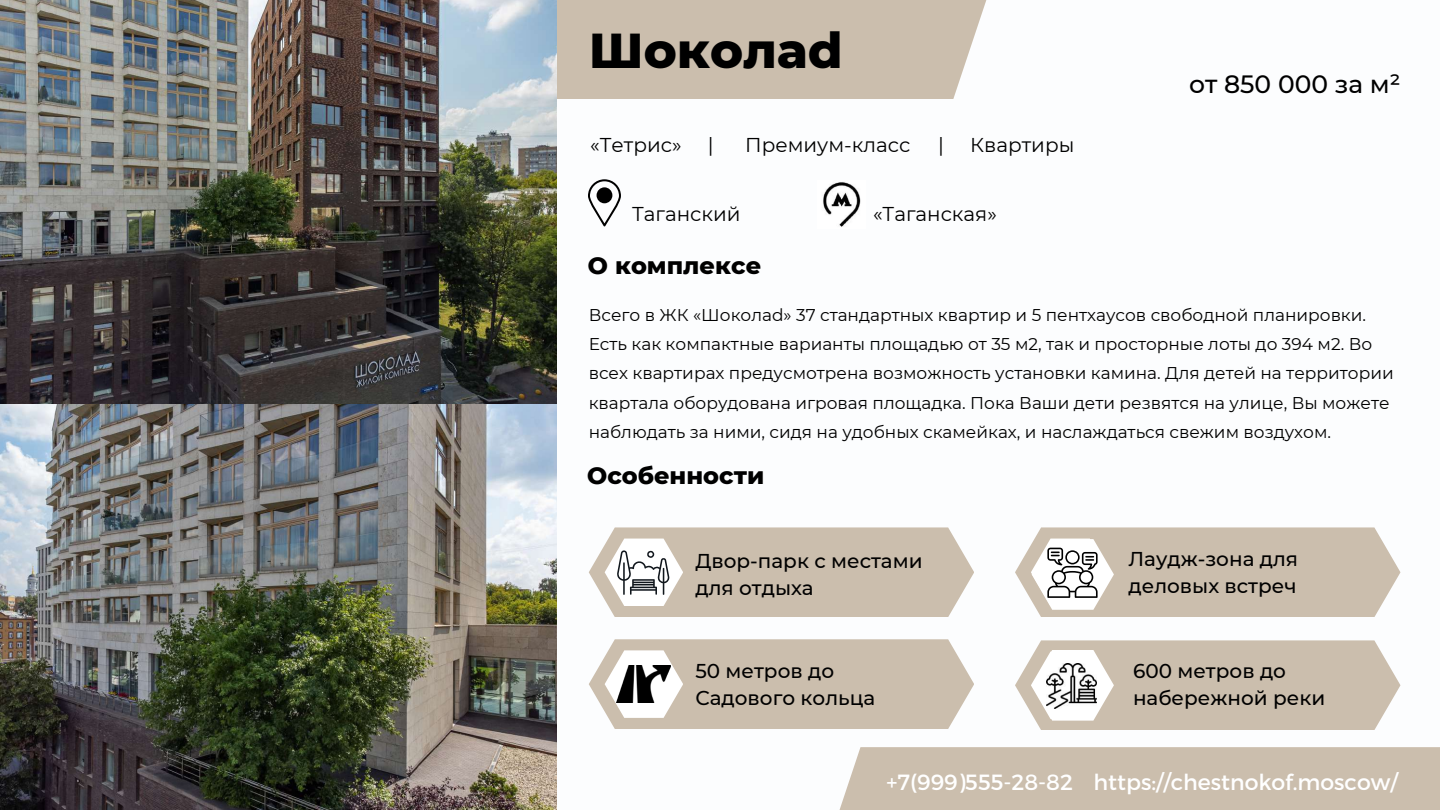
<style>
.page{position:relative;width:1440px;height:810px;background:#fff}
.page>*{position:absolute;margin:0;border:0;box-sizing:border-box;transform-origin:0 0}
.t1{font:800 50px "Montserrat";color:#000}
.t2{font:500 25px "Montserrat";color:#000}
.t3{font:800 24px "Montserrat";color:#000}
.t4{font:22px "Montserrat";color:#fff}
.t5{font:500 20px/27.8px "Montserrat";color:#000}
.t6{font:20px "Montserrat";color:#000}
.t7{font:17px/29.2px "Montserrat";color:#000}
</style>
<div class="page">
<div style="left:556px;top:0;width:431px;height:99px;background:#cbbead"></div>
<div style="left:839px;top:747px;width:601px;height:63px;background:#cbbead"></div>
<svg style="left:589px;top:639px;width:385px;height:90px"></svg>
<svg style="left:1015px;top:640px;width:385px;height:90px"></svg>
<svg style="left:588px;top:179px;width:33px;height:47px"></svg>
<div style="left:597px;top:187px;width:15px;height:16px;background:#000;border-radius:50%"></div>
<img style="left:823px;top:182px;width:38px;height:45px">
<img style="left:0;top:0;width:556px;height:810px">
<svg style="left:589px;top:527px;width:385px;height:90px"></svg>
<img style="left:617px;top:665px;width:53px;height:38px">
<svg style="left:1015px;top:527px;width:385px;height:90px"></svg>
<img style="left:1047px;top:663px;width:49px;height:45px">
<h1 class="t1" style="left:589px;top:19px;width:255px">Шоколаd</h1>
<p class="t6" style="left:590px;top:133px;width:93px">«Тетрис»</p>
<p class="t6" style="left:708px;top:133px;width:7px">|</p>
<p class="t6" style="left:745px;top:133px;width:167px">Премиум-класс</p>
<p class="t6" style="left:938px;top:133px;width:7px">|</p>
<p class="t6" style="left:970px;top:133px;width:106px">Квартиры</p>
<p class="t6" style="left:632px;top:202px;width:110px">Таганский</p>
<h3 class="t3" style="left:588px;top:251px;width:175px">О комплексе</h3>
<p class="t6" style="left:873px;top:202px;width:125px">«Таганская»</p>
<h2 class="t2" style="left:1189px;top:68px;width:213px">от 850 000 за м²</h2>
<p class="t7" style="left:589px;top:300px;width:807px">Всего в ЖК «Шоколаd» 37 стандартных квартир и 5 пентхаусов свободной планировки.<br>Есть как компактные варианты площадью от 35 м2, так и просторные лоты до 394 м2. Во всех квартирах предусмотрена возможность установки камина. Для детей на территории квартала оборудована игровая площадка. Пока Ваши дети резвятся на улице, Вы можете наблюдать за ними, сидя на удобных скамейках, и наслаждаться свежим воздухом.</p>
<h3 class="t3" style="left:587px;top:461px;width:179px">Особенности</h3>
<p class="t5" style="left:695px;top:547px;width:229px">Двор-парк с местами для отдыха</p>
<p class="t5" style="left:695px;top:656px;width:181px">50 метров до<br>Садового кольца</p>
<p class="t5" style="left:1129px;top:545px;width:171px">Лаудж-зона для деловых встреч</p>
<p class="t5" style="left:1133px;top:656px;width:194px">600 метров до набережной реки</p>
<p class="t4" style="left:887px;top:768px;width:513px">+7(999)555-28-82 https://chestnokof.moscow/</p>
</div>
